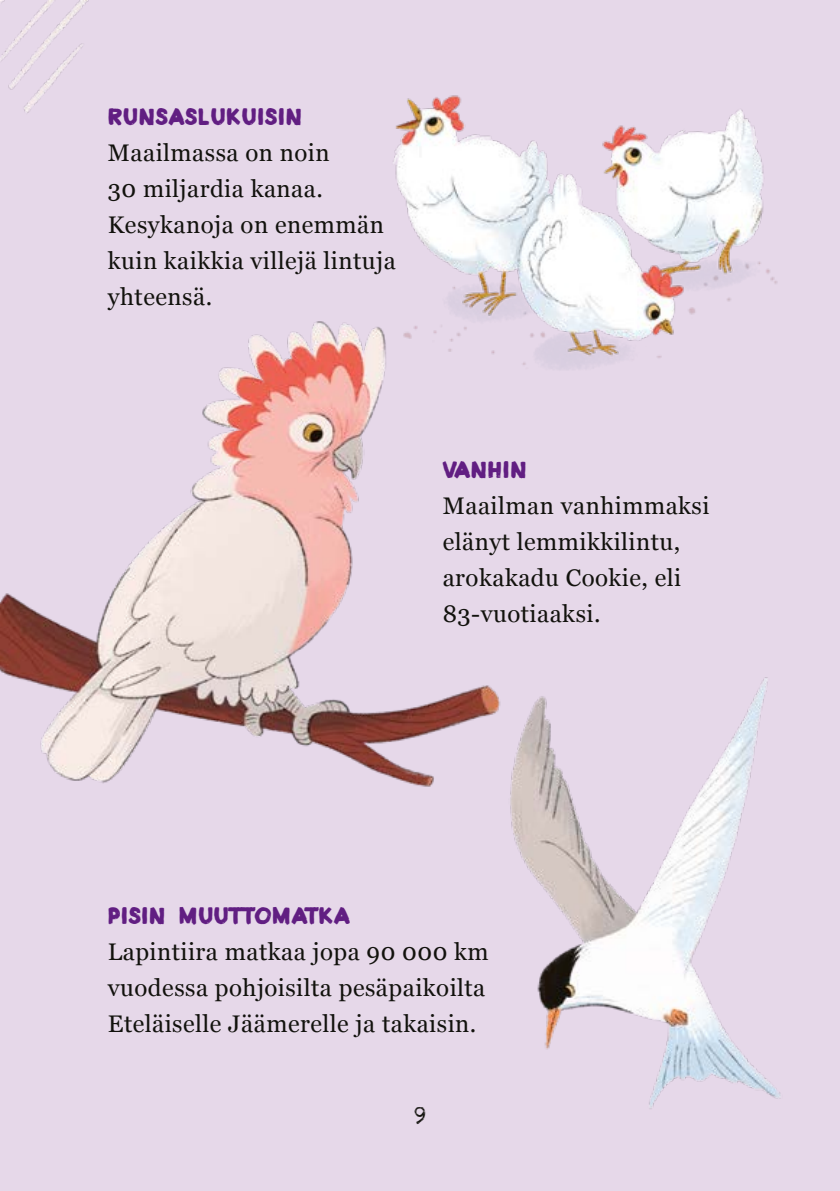
<style>
.page{position:relative;width:840px;height:1191px;background:#fff}
.page>*{position:absolute;margin:0;border:0;box-sizing:border-box;transform-origin:0 0}
.t1{font:24px/36px "Georgia";letter-spacing:.02em;color:#12120d}
.t2{font:24px "Plakkaat";letter-spacing:.02em;color:#611e82}
.t3{font:18px "Love Ya Like A Sister";color:#12120d}
</style>
<div class="page">
<div style="left:0;top:0;width:839px;height:1191px;background:#e6d8e9"></div>
<img style="left:393px;top:95px;width:384px;height:274px">
<img style="left:0;top:0;width:89px;height:113px">
<img style="left:0;top:283px;width:512px;height:504px">
<img style="left:467px;top:652px;width:314px;height:457px">
<p class="t2" style="left:108px;top:101px;width:195px">RUNSASLUKUISIN</p>
<p class="t1" style="left:108px;top:133px;width:289px">Maailmassa on noin<br>30 miljardia kanaa.<br>Kesykanoja on enemmän kuin kaikkia villejä lintuja yhteensä.</p>
<p class="t2" style="left:442px;top:454px;width:85px">VANHIN</p>
<p class="t1" style="left:442px;top:486px;width:268px">Maailman vanhimmaksi elänyt lemmikkilintu, arokakadu Cookie, eli<br>83-vuotiaaksi.</p>
<p class="t2" style="left:108px;top:900px;width:243px">PISIN MUUTTOMATKA</p>
<p class="t1" style="left:108px;top:932px;width:382px">Lapintiira matkaa jopa 90 000 km vuodessa pohjoisilta pesäpaikoilta<br>Eteläiselle Jäämerelle ja takaisin.</p>
<p class="t3" style="left:414px;top:1100px;width:13px">9</p>
</div>
